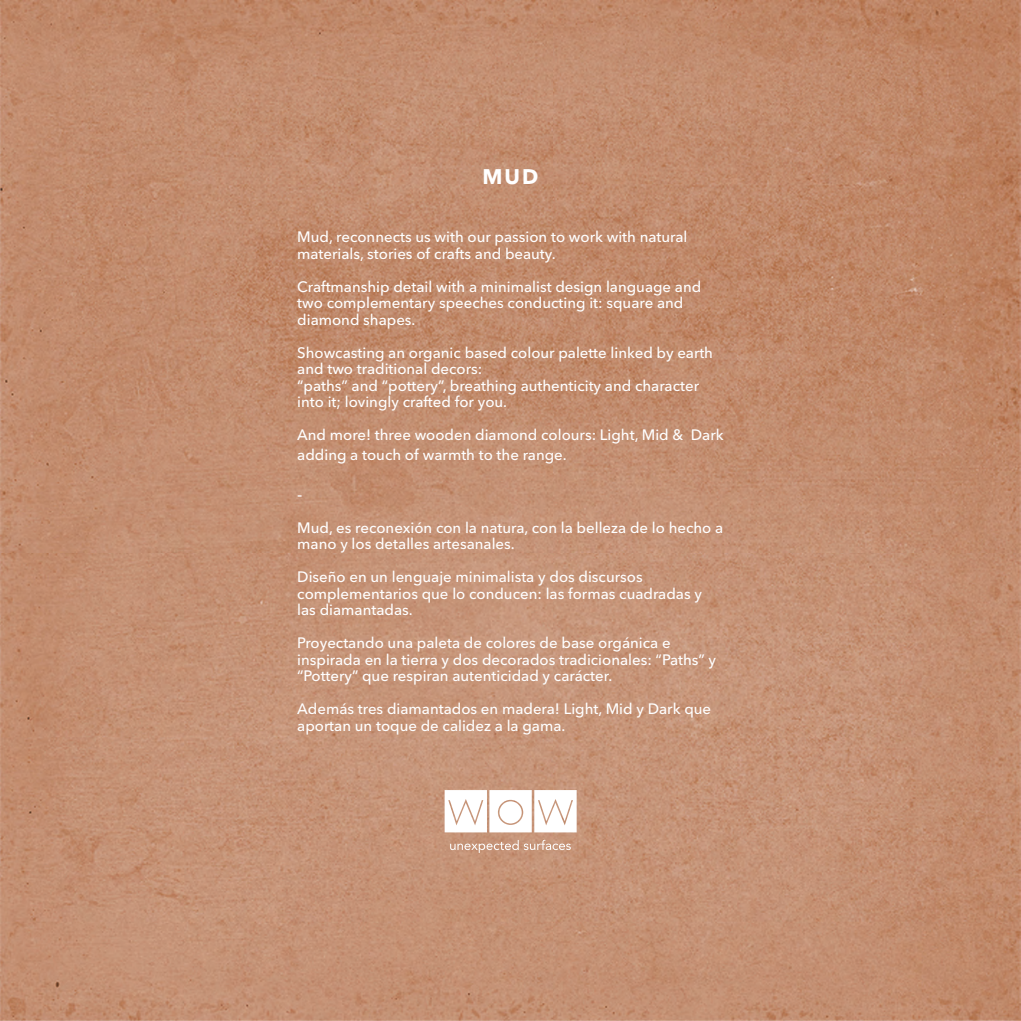
<style>
.page{position:relative;width:1021px;height:1021px;background:#fff}
.page>*{position:absolute;margin:0;border:0;box-sizing:border-box;transform-origin:0 0}
.t1{font:700 21px "Avenir Next LT Pro";color:#fff}
.t2{font:500 16.5px "Avenir Next LT Pro";color:#fff}
.t3{font:500 15px/16.5px "Avenir Next LT Pro";color:#fff}
</style>
<div class="page">
<img style="left:0;top:0;width:1020px;height:1020px">
<svg style="left:444px;top:790px;width:132px;height:42px"></svg>
<svg style="left:450px;top:839px;width:121px;height:14px"></svg>
<h1 class="t1" style="left:482px;top:164px;width:58px">MUD</h1>
<p class="t3" style="left:297px;top:228px;width:391px">Mud, reconnects us with our passion to work with natural materials, stories of crafts and beauty.</p>
<p class="t3" style="left:297px;top:278px;width:405px">Craftmanship detail with a minimalist design language and two complementary speeches conducting it: square and diamond shapes.</p>
<p class="t3" style="left:297px;top:344px;width:417px">Showcasting an organic based colour palette linked by earth and two traditional decors:<br>“paths” and “pottery”, breathing authenticity and character into it; lovingly crafted for you.</p>
<p class="t3" style="left:297px;top:425px;width:428px;line-height:19.8px">And more! three wooden diamond colours: Light, Mid &amp; Dark adding a touch of warmth to the range.</p>
<p class="t2" style="left:297px;top:484px;width:7px">-</p>
<p class="t3" style="left:297px;top:519px;width:427px">Mud, es reconexión con la natura, con la belleza de lo hecho a mano y los detalles artesanales.</p>
<p class="t3" style="left:297px;top:568px;width:406px">Diseño en un lenguaje minimalista y dos discursos complementarios que lo conducen: las formas cuadradas y las diamantadas.</p>
<p class="t3" style="left:297px;top:634px;width:420px">Proyectando una paleta de colores de base orgánica e inspirada en la tierra y dos decorados tradicionales: “Paths” y “Pottery” que respiran autenticidad y carácter.</p>
<p class="t3" style="left:297px;top:700px;width:415px">Además tres diamantados en madera! Light, Mid y Dark que aportan un toque de calidez a la gama.</p>
</div>
